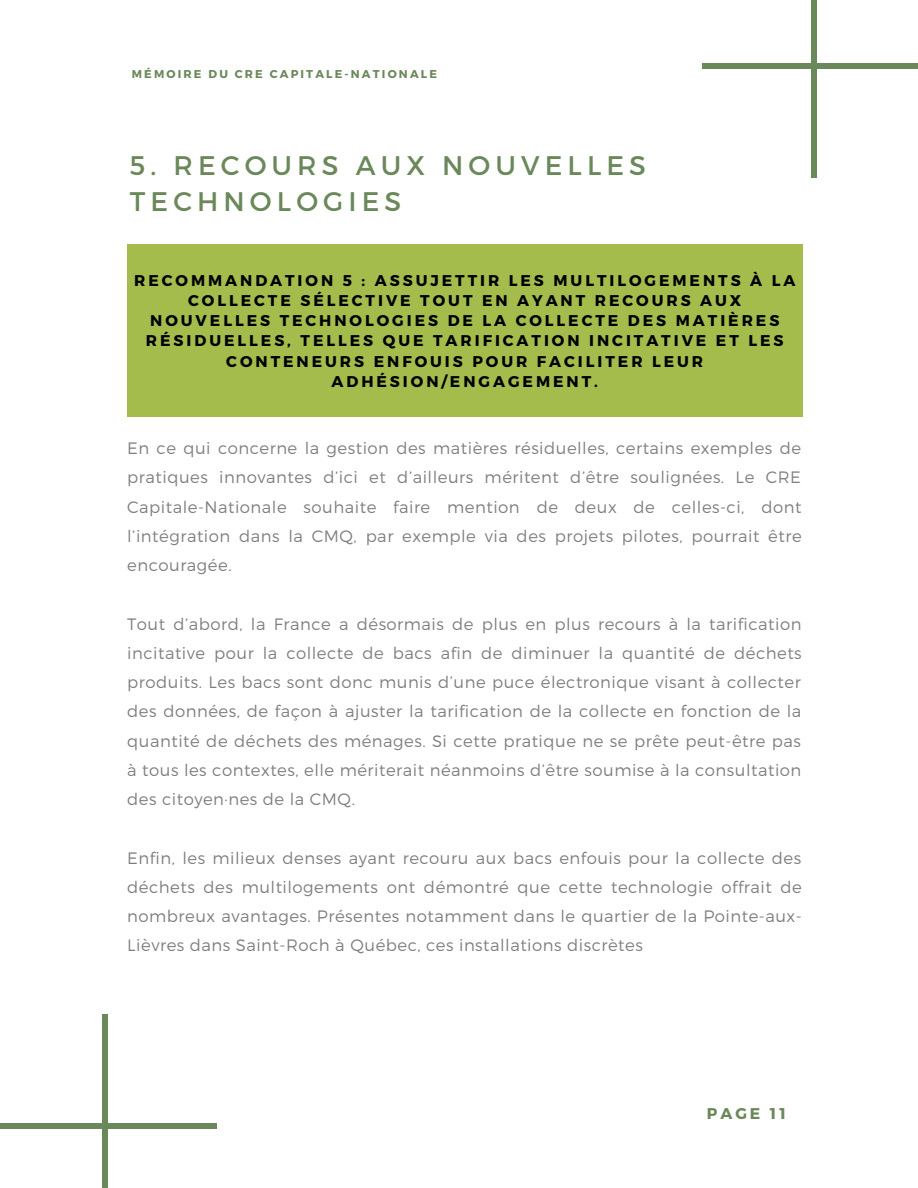
<style>
.page{position:relative;width:918px;height:1188px;background:#fff}
.page>*{position:absolute;margin:0;border:0;box-sizing:border-box;transform-origin:0 0}
.t1{font:26.85px/36px "Montserrat";letter-spacing:.19em;color:#6a885a}
.t2{font:300 16.5px/29.2px "Montserrat";letter-spacing:.03em;color:#000;text-align:justify}
.t3{font:700 15.6px/20.2px "Montserrat";letter-spacing:.19em;color:#000;text-align:center}
.t4{font:700 15.6px "Montserrat";letter-spacing:.19em;color:#6a885a}
.t5{font:700 11.4px "Montserrat";letter-spacing:.19em;color:#6a885a}
</style>
<div class="page">
<div style="left:811px;top:0;width:6px;height:178px;background:#6a885a"></div>
<div style="left:703px;top:64px;width:215px;height:5px;background:#6a885a"></div>
<div style="left:102px;top:1014px;width:6px;height:174px;background:#6a885a"></div>
<div style="left:0;top:1123px;width:217px;height:5px;background:#6a885a"></div>
<div style="left:127px;top:244px;width:676px;height:172px;background:#a3bc4b"></div>
<p class="t5" style="left:132px;top:67px;width:307px">MÉMOIRE DU CRE CAPITALE-NATIONALE</p>
<h1 class="t1" style="left:130px;top:146px;width:518px">5. RECOURS AUX NOUVELLES<br>TECHNOLOGIES</h1>
<p class="t3" style="left:134px;top:269px;width:663px">RECOMMANDATION 5 : ASSUJETTIR LES MULTILOGEMENTS À LA COLLECTE SÉLECTIVE TOUT EN AYANT RECOURS AUX NOUVELLES TECHNOLOGIES DE LA COLLECTE DES MATIÈRES RÉSIDUELLES, TELLES QUE TARIFICATION INCITATIVE ET LES CONTENEURS ENFOUIS POUR FACILITER LEUR ADHÉSION/ENGAGEMENT.</p>
<p class="t2" style="left:127px;top:433px;width:676px">En ce qui concerne la gestion des matières résiduelles, certains exemples de pratiques innovantes d’ici et d’ailleurs méritent d’être soulignées. Le CRE Capitale-Nationale souhaite faire mention de deux de celles-ci, dont l’intégration dans la CMQ, par exemple via des projets pilotes, pourrait être encouragée.</p>
<p class="t2" style="left:127px;top:608px;width:676px">Tout d’abord, la France a désormais de plus en plus recours à la tarification incitative pour la collecte de bacs afin de diminuer la quantité de déchets produits. Les bacs sont donc munis d’une puce électronique visant à collecter des données, de façon à ajuster la tarification de la collecte en fonction de la quantité de déchets des ménages. Si cette pratique ne se prête peut-être pas à tous les contextes, elle mériterait néanmoins d’être soumise à la consultation des citoyen·nes de la CMQ.</p>
<p class="t2" style="left:127px;top:842px;width:676px">Enfin, les milieux denses ayant recouru aux bacs enfouis pour la collecte des déchets des multilogements ont démontré que cette technologie offrait de nombreux avantages. Présentes notamment dans le quartier de la Pointe-aux-Lièvres dans Saint-Roch à Québec, ces installations discrètes</p>
<p class="t4" style="left:707px;top:1104px;width:80px">PAGE 11</p>
</div>
